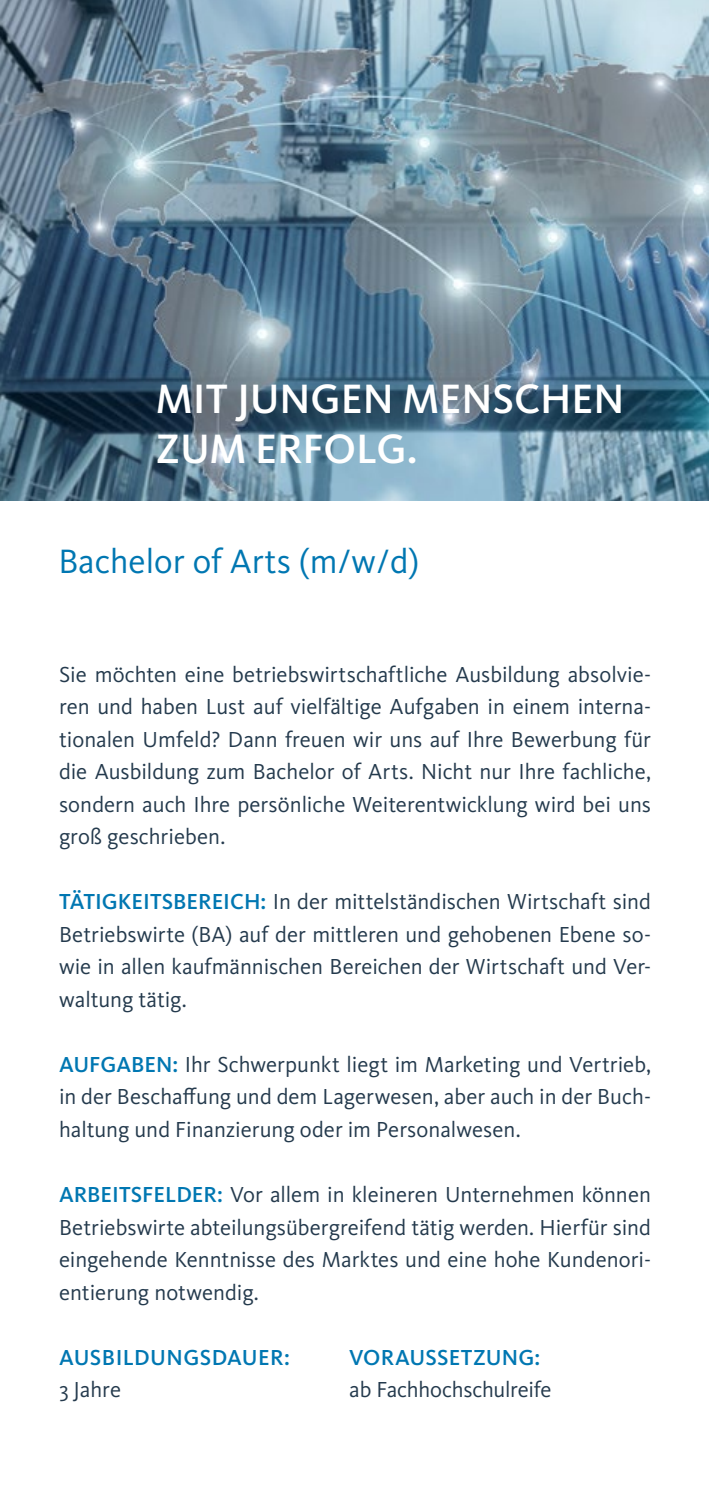
<style>
.page{position:relative;width:709px;height:1489px;background:#fff}
.page>*{position:absolute;margin:0;border:0;box-sizing:border-box;transform-origin:0 0}
.t1{font:500 42.5px/50px "Kievit OT";color:#fff}
.t2{font:35px "Kievit OT";color:#0077b2}
.t3{font:22.5px/32.5px "Kievit OT";color:#243a4d;text-align:justify}
.t4{font:500 22.5px "Kievit OT";letter-spacing:.015em;color:#0077b2}
.s1{font-weight:500;color:#0077b2}
</style>
<div class="page">
<img style="left:0;top:0;width:709px;height:501px">
<h1 class="t1" style="left:156px;top:374px;width:470px">MIT JUNGEN MENSCHEN<br>ZUM ERFOLG.</h1>
<h2 class="t2" style="left:58px;top:541px;width:362px">Bachelor of Arts (m/w/d)</h2>
<p class="t3" style="left:59px;top:658px;width:593px">Sie möchten eine betriebswirtschaftliche Ausbildung absolvie&shy;ren und haben Lust auf vielfältige Aufgaben in einem interna&shy;tionalen Umfeld? Dann freuen wir uns auf Ihre Bewerbung für die Ausbildung zum Bachelor of Arts. Nicht nur Ihre fachliche, sondern auch Ihre persönliche Weiterentwicklung wird bei uns groß geschrieben.</p>
<p class="t3" style="left:59px;top:885px;width:593px"><span class="s1">TÄTIGKEITSBEREICH:</span> In der mittelständischen Wirtschaft sind Betriebswirte (BA) auf der mittleren und gehobenen Ebene so&shy;wie in allen kaufmännischen Bereichen der Wirtschaft und Ver&shy;waltung tätig.</p>
<p class="t3" style="left:59px;top:1048px;width:593px"><span class="s1">AUFGABEN:</span> Ihr Schwerpunkt liegt im Marketing und Vertrieb, in der Beschaffung und dem Lagerwesen, aber auch in der Buch&shy;haltung und Finanzierung oder im Personalwesen.</p>
<p class="t3" style="left:59px;top:1178px;width:593px"><span class="s1">ARBEITSFELDER:</span> Vor allem in kleineren Unternehmen können Betriebswirte abteilungsübergreifend tätig werden. Hierfür sind eingehende Kenntnisse des Marktes und eine hohe Kundenori&shy;entierung notwendig.</p>
<p class="t4" style="left:59px;top:1343px;width:232px">AUSBILDUNGSDAUER:</p>
<p class="t4" style="left:349px;top:1343px;width:193px">VORAUSSETZUNG:</p>
<p class="t3" style="left:59px;top:1373px;width:63px">3 Jahre</p>
<p class="t3" style="left:349px;top:1373px;width:204px">ab Fachhochschulreife</p>
</div>
